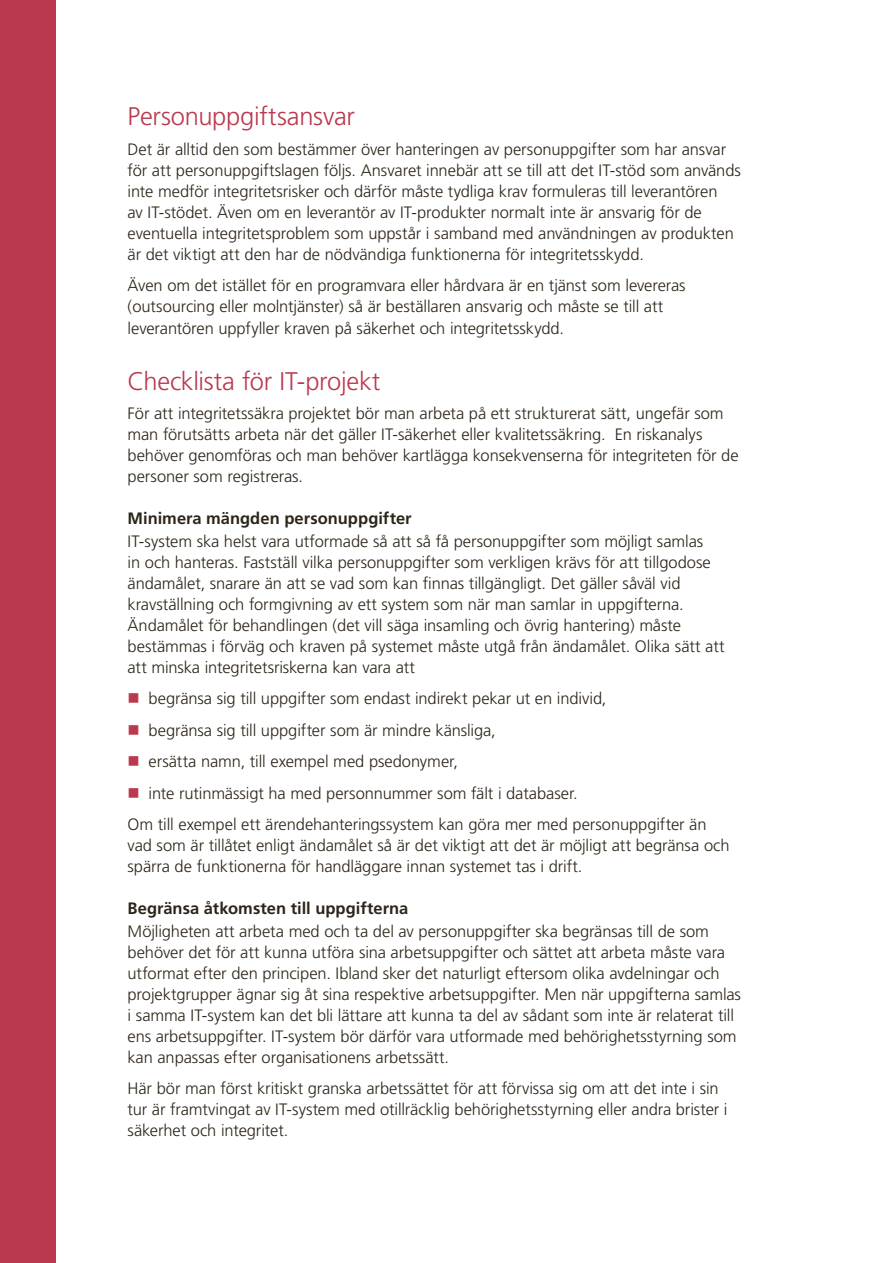
<style>
.page{position:relative;width:893px;height:1263px;background:#fff}
.page>*{position:absolute;margin:0;border:0;box-sizing:border-box;transform-origin:0 0}
.t1{font:300 25.5px "Frutiger";letter-spacing:-.01em;color:#bb394e}
.t2{font:300 16.5px/21px "Frutiger";letter-spacing:-.005em;color:#2d2519}
.t3{font:700 16.5px "Frutiger";color:#2d2519}
</style>
<div class="page">
<div style="left:0;top:0;width:55px;height:1263px;background:#bb394e"></div>
<h1 class="t1" style="left:128px;top:102px;width:229px">Personuppgiftsansvar</h1>
<p class="t2" style="left:128px;top:139px;width:615px">Det är alltid den som bestämmer över hanteringen av personuppgifter som har ansvar för att personuppgiftslagen följs. Ansvaret innebär att se till att det IT-stöd som används inte medför integritetsrisker och därför måste tydliga krav formuleras till leverantören<br>av IT-stödet. Även om en leverantör av IT-produkter normalt inte är ansvarig för de eventuella integritetsproblem som uppstår i samband med användningen av produkten är det viktigt att den har de nödvändiga funktionerna för integritetsskydd.</p>
<p class="t2" style="left:128px;top:275px;width:560px">Även om det istället för en programvara eller hårdvara är en tjänst som levereras (outsourcing eller molntjänster) så är beställaren ansvarig och måste se till att leverantören uppfyller kraven på säkerhet och integritetsskydd.</p>
<h1 class="t1" style="left:128px;top:366px;width:254px">Checklista för IT-projekt</h1>
<p class="t2" style="left:128px;top:403px;width:613px">För att integritetssäkra projektet bör man arbeta på ett strukturerat sätt, ungefär som man förutsätts arbeta när det gäller IT-säkerhet eller kvalitetssäkring. En riskanalys behöver genomföras och man behöver kartlägga konsekvenserna för integriteten för de personer som registreras.</p>
<p class="t3" style="left:128px;top:509px;width:286px">Minimera mängden personuppgifter</p>
<p class="t2" style="left:128px;top:531px;width:598px">IT-system ska helst vara utformade så att så få personuppgifter som möjligt samlas<br>in och hanteras. Fastställ vilka personuppgifter som verkligen krävs för att tillgodose ändamålet, snarare än att se vad som kan finnas tillgängligt. Det gäller såväl vid kravställning och formgivning av ett system som när man samlar in uppgifterna.<br>Ändamålet för behandlingen (det vill säga insamling och övrig hantering) måste bestämmas i förväg och kraven på systemet måste utgå från ändamålet. Olika sätt att att minska integritetsriskerna kan vara att</p>
<p class="t2" style="left:149px;top:688px;width:459px">begränsa sig till uppgifter som endast indirekt pekar ut en individ,</p>
<p class="t2" style="left:149px;top:720px;width:349px">begränsa sig till uppgifter som är mindre känsliga,</p>
<p class="t2" style="left:149px;top:751px;width:311px">ersätta namn, till exempel med psedonymer,</p>
<p class="t2" style="left:149px;top:783px;width:431px">inte rutinmässigt ha med personnummer som fält i databaser.</p>
<p class="t2" style="left:128px;top:814px;width:580px">Om till exempel ett ärendehanteringssystem kan göra mer med personuppgifter än</p>
<p class="t2" style="left:128px;top:835px;width:603px">vad som är tillåtet enligt ändamålet så är det viktigt att det är möjligt att begränsa och spärra de funktionerna för handläggare innan systemet tas i drift.</p>
<p class="t3" style="left:128px;top:899px;width:282px">Begränsa åtkomsten till uppgifterna</p>
<p class="t2" style="left:128px;top:921px;width:615px">Möjligheten att arbeta med och ta del av personuppgifter ska begränsas till de som behöver det för att kunna utföra sina arbetsuppgifter och sättet att arbeta måste vara utformat efter den principen. Ibland sker det naturligt eftersom olika avdelningar och projektgrupper ägnar sig åt sina respektive arbetsuppgifter. Men när uppgifterna samlas i samma IT-system kan det bli lättare att kunna ta del av sådant som inte är relaterat till ens arbetsuppgifter. IT-system bör därför vara utformade med behörighetsstyrning som kan anpassas efter organisationens arbetssätt.</p>
<p class="t2" style="left:128px;top:1078px;width:601px">Här bör man först kritiskt granska arbetssättet för att förvissa sig om att det inte i sin tur är framtvingat av IT-system med otillräcklig behörighetsstyrning eller andra brister i säkerhet och integritet.</p>
</div>
